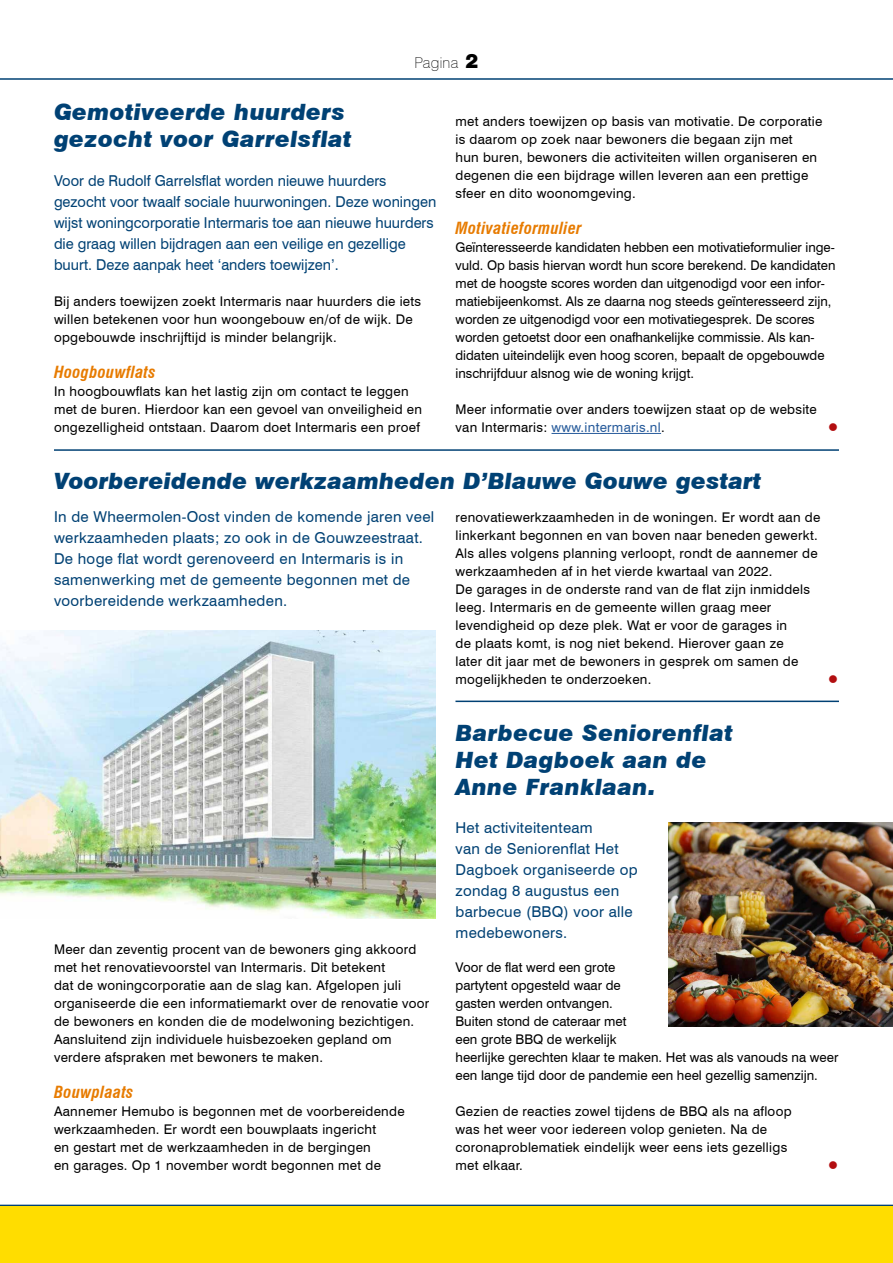
<style>
.page{position:relative;width:893px;height:1263px;background:#fff}
.page>*{position:absolute;margin:0;border:0;box-sizing:border-box;transform-origin:0 0}
.H1__Kop{font:italic 900 22.5px/27px "Swiss 721 BT";letter-spacing:.02em;color:#004174}
.H2__Subkop{font:italic 700 condensed 16.35px "Swiss 721 BT";letter-spacing:.02em;color:#e77b00}
.H__Introtekst{font:15px/21px "Swiss 721 BT";letter-spacing:.02em;color:#004174}
.H__Introtekst-2{font:15px/21px "Swiss 721 BT";color:#004174}
.t1{font:100 15px "Swiss 721 BT";letter-spacing:.02em;color:#000}
.P__Tekst_plat{font:13.35px/18px "Swiss 721 BT";letter-spacing:.02em;color:#000}
.P__Tekst_plat-2{font:13.35px/18px "Swiss 721 BT";color:#000}
.P__Tekst_plat-3{font:13.35px "Wingdings";color:#b20e10}
.s1{font-family:"Swiss 721 BT Black No 2";font-weight:400;font-size:18px}
.s2{color:#275b9b}
</style>
<div class="page">
<hr style="left:551px;top:433px;width:110px;height:1px;background:#275b9b">
<hr style="left:0;top:78px;width:893px;height:2px;background:#004174">
<hr style="left:0;top:1205px;width:893px;height:1px;background:#004174">
<div style="left:0;top:1206px;width:893px;height:57px;background:#fd0"></div>
<img style="left:0;top:630px;width:436px;height:288px">
<img style="left:669px;top:823px;width:224px;height:203px">
<hr style="left:455px;top:701px;width:384px;height:1px;background:#004174">
<hr style="left:54px;top:449px;width:785px;height:2px;background:#004174">
<p class="t1" style="left:414px;top:53px;width:66px">Pagina <span class="s1">2</span></p>
<h1 class="H1__Kop" style="left:54px;top:99px;width:299px">Gemotiveerde huurders gezocht voor Garrelsflat</h1>
<p class="H__Introtekst-2" style="left:54px;top:170px;width:384px">Voor de Rudolf Garrelsflat worden nieuwe huurders gezocht voor twaalf sociale huurwoningen. Deze woningen wijst woningcorporatie Intermaris toe aan nieuwe huurders die graag willen bijdragen aan een veilige en gezellige buurt. Deze aanpak heet ‘anders toewijzen’.</p>
<p class="P__Tekst_plat" style="left:54px;top:292px;width:369px">Bij anders toewijzen zoekt Intermaris naar huurders die iets willen betekenen voor hun woongebouw en/of de wijk. De opgebouwde inschrijftijd is minder belangrijk.</p>
<h2 class="H2__Subkop" style="left:54px;top:362px;width:103px">Hoogbouwflats</h2>
<p class="P__Tekst_plat" style="left:54px;top:382px;width:369px">In hoogbouwflats kan het lastig zijn om contact te leggen met de buren. Hierdoor kan een gevoel van onveiligheid en ongezelligheid ontstaan. Daarom doet Intermaris een proef</p>
<p class="P__Tekst_plat" style="left:455px;top:112px;width:368px">met anders toewijzen op basis van motivatie. De corporatie is daarom op zoek naar bewoners die begaan zijn met<br>hun buren, bewoners die activiteiten willen organiseren en degenen die een bijdrage willen leveren aan een prettige sfeer en dito woonomgeving.</p>
<h2 class="H2__Subkop" style="left:455px;top:218px;width:128px">Motivatieformulier</h2>
<p class="P__Tekst_plat-2" style="left:455px;top:238px;width:382px">Geïnteresseerde kandidaten hebben een motivatieformulier inge&shy;vuld. Op basis hiervan wordt hun score berekend. De kandidaten met de hoogste scores worden dan uitgenodigd voor een infor&shy;matiebijeenkomst. Als ze daarna nog steeds geïnteresseerd zijn, worden ze uitgenodigd voor een motivatiegesprek. De scores worden getoetst door een onafhankelijke commissie. Als kan&shy;didaten uiteindelijk even hoog scoren, bepaalt de opgebouwde inschrijfduur alsnog wie de woning krijgt.</p>
<p class="P__Tekst_plat" style="left:455px;top:400px;width:363px">Meer informatie over anders toewijzen staat op de website van Intermaris: <span class="s2">www.intermaris.nl</span>.</p>
<p class="P__Tekst_plat-3" style="left:828px;top:420px;width:11px">●</p>
<h1 class="H1__Kop" style="left:54px;top:468px;width:709px">Voorbereidende werkzaamheden D’Blauwe Gouwe gestart</h1>
<p class="H__Introtekst" style="left:54px;top:506px;width:382px">In de Wheermolen-Oost vinden de komende jaren veel werkzaamheden plaats; zo ook in de Gouwzeestraat.<br>De hoge flat wordt gerenoveerd en Intermaris is in samenwerking met de gemeente begonnen met de voorbereidende werkzaamheden.</p>
<p class="P__Tekst_plat" style="left:455px;top:508px;width:366px">renovatiewerkzaamheden in de woningen. Er wordt aan de linkerkant begonnen en van boven naar beneden gewerkt.<br>Als alles volgens planning verloopt, rondt de aannemer de werkzaamheden af in het vierde kwartaal van 2022.</p>
<p class="P__Tekst_plat" style="left:455px;top:580px;width:356px">De garages in de onderste rand van de flat zijn inmiddels leeg. Intermaris en de gemeente willen graag meer levendigheid op deze plek. Wat er voor de garages in<br>de plaats komt, is nog niet bekend. Hierover gaan ze later dit jaar met de bewoners in gesprek om samen de mogelijkheden te onderzoeken.</p>
<p class="P__Tekst_plat-3" style="left:828px;top:672px;width:11px">●</p>
<p class="P__Tekst_plat" style="left:54px;top:940px;width:377px">Meer dan zeventig procent van de bewoners ging akkoord met het renovatievoorstel van Intermaris. Dit betekent<br>dat de woningcorporatie aan de slag kan. Afgelopen juli organiseerde die een informatiemarkt over de renovatie voor de bewoners en konden die de modelwoning bezichtigen.<br>Aansluitend zijn individuele huisbezoeken gepland om verdere afspraken met bewoners te maken.</p>
<h2 class="H2__Subkop" style="left:54px;top:1082px;width:81px">Bouwplaats</h2>
<p class="P__Tekst_plat" style="left:54px;top:1102px;width:352px">Aannemer Hemubo is begonnen met de voorbereidende werkzaamheden. Er wordt een bouwplaats ingericht<br>en gestart met de werkzaamheden in de bergingen<br>en garages. Op 1 november wordt begonnen met de</p>
<h1 class="H1__Kop" style="left:455px;top:719px;width:279px">Barbecue Seniorenflat<br>Het Dagboek aan de<br>Anne Franklaan.</h1>
<p class="H__Introtekst" style="left:455px;top:817px;width:184px">Het activiteitenteam<br>van de Seniorenflat Het<br>Dagboek organiseerde op zondag 8 augustus een barbecue (BBQ) voor alle medebewoners.</p>
<p class="P__Tekst_plat-2" style="left:455px;top:958px;width:384px">Voor de flat werd een grote<br>partytent opgesteld waar de<br>gasten werden ontvangen.<br>Buiten stond de cateraar met<br>een grote BBQ de werkelijk<br>heerlijke gerechten klaar te maken. Het was als vanouds na weer een lange tijd door de pandemie een heel gezellig samenzijn.</p>
<p class="P__Tekst_plat" style="left:455px;top:1102px;width:338px">Gezien de reacties zowel tijdens de BBQ als na afloop was het weer voor iedereen volop genieten. Na de coronaproblematiek eindelijk weer eens iets gezelligs met elkaar.</p>
<p class="P__Tekst_plat-3" style="left:828px;top:1158px;width:11px">●</p>
</div>
